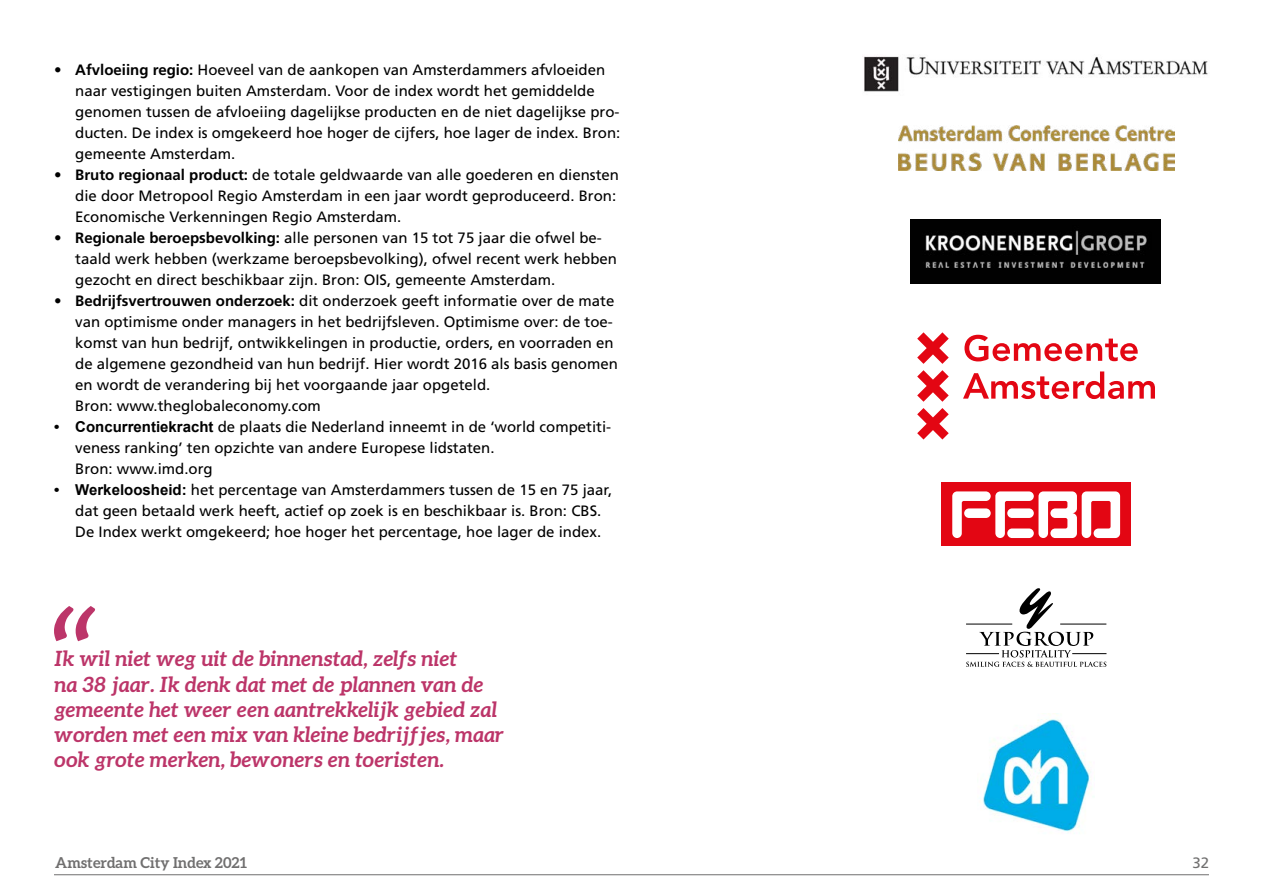
<style>
.page{position:relative;width:1263px;height:893px;background:#fff}
.page>*{position:absolute;margin:0;border:0;box-sizing:border-box;transform-origin:0 0}
.t1{font:italic 700 21px/25.2px "Aleo";color:#bc3569}
.t2{font:15px/21px "Frutiger LT Std";color:#000}
.t3{font:700 15px "Aleo";color:#706f6f}
.t4{font:15px "Frutiger LT Std";color:#706f6f}
.s1{font-weight:700}
.s2{font-family:"Arial";font-weight:700}
</style>
<div class="page">
<hr style="left:54px;top:874px;width:1155px;height:1px;background:#706f6f">
<svg style="left:54px;top:606px;width:41px;height:35px"></svg>
<img style="left:980px;top:719px;width:114px;height:113px">
<div style="left:941px;top:482px;width:190px;height:64px;background:#e30613"></div>
<svg style="left:952px;top:491px;width:168px;height:47px"></svg>
<img style="left:864px;top:56px;width:344px;height:36px">
<svg style="left:966px;top:588px;width:140px;height:79px"></svg>
<hr style="left:966px;top:653px;width:33px;height:1px;background:#000">
<hr style="left:1072px;top:653px;width:34px;height:1px;background:#000">
<img style="left:911px;top:220px;width:249px;height:63px">
<svg style="left:964px;top:335px;width:174px;height:26px"></svg>
<svg style="left:963px;top:371px;width:192px;height:28px"></svg>
<svg style="left:917px;top:408px;width:32px;height:31px"></svg>
<svg style="left:917px;top:332px;width:32px;height:32px"></svg>
<svg style="left:917px;top:370px;width:32px;height:32px"></svg>
<img style="left:898px;top:125px;width:276px;height:45px">
<p class="t2" style="left:75px;top:59px;width:547px;text-indent:-21px"><span class="s1">• Afvloeiing regio:</span> Hoeveel van de aankopen van Amsterdammers afvloeiden naar vestigingen buiten Amsterdam. Voor de index wordt het gemiddelde genomen tussen de afvloeiing dagelijkse producten en de niet dagelijkse pro&shy;ducten. De index is omgekeerd hoe hoger de cijfers, hoe lager de index. Bron: gemeente Amsterdam.</p>
<p class="t2" style="left:75px;top:164px;width:545px;text-indent:-21px"><span class="s1">• Bruto regionaal product:</span> de totale geldwaarde van alle goederen en diensten die door Metropool Regio Amsterdam in een jaar wordt geproduceerd. Bron:<br>Economische Verkenningen Regio Amsterdam.</p>
<p class="t2" style="left:75px;top:227px;width:543px;text-indent:-21px"><span class="s1">• Regionale beroepsbevolking:</span> alle personen van 15 tot 75 jaar die ofwel be&shy;taald werk hebben (werkzame beroepsbevolking), ofwel recent werk hebben gezocht en direct beschikbaar zijn. Bron: OIS, gemeente Amsterdam.</p>
<p class="t2" style="left:75px;top:290px;width:544px;text-indent:-21px"><span class="s1">• Bedrijfsvertrouwen onderzoek:</span> dit onderzoek geeft informatie over de mate van optimisme onder managers in het bedrijfsleven. Optimisme over: de toe&shy;komst van hun bedrijf, ontwikkelingen in productie, orders, en voorraden en de algemene gezondheid van hun bedrijf. Hier wordt 2016 als basis genomen en wordt de verandering bij het voorgaande jaar opgeteld.<br>Bron: www.theglobaleconomy.com</p>
<p class="t2" style="left:75px;top:416px;width:537px;text-indent:-21px"><span class="s2">• Concurrentiekracht</span> de plaats die Nederland inneemt in de ‘world competiti&shy;veness ranking’ ten opzichte van andere Europese lidstaten.<br>Bron: www.imd.org</p>
<p class="t2" style="left:75px;top:479px;width:538px;text-indent:-21px"><span class="s2">• Werkeloosheid:</span> het percentage van Amsterdammers tussen de 15 en 75 jaar, dat geen betaald werk heeft, actief op zoek is en beschikbaar is. Bron: CBS.<br>De Index werkt omgekeerd; hoe hoger het percentage, hoe lager de index.</p>
<h1 class="t1" style="left:54px;top:646px;width:452px">Ik wil niet weg uit de binnenstad, zelfs niet<br>na 38 jaar. Ik denk dat met de plannen van de gemeente het weer een aantrekkelijk gebied zal worden met een mix van kleine bedrijfjes, maar ook grote merken, bewoners en toeristen.</h1>
<p class="t3" style="left:55px;top:854px;width:193px">Amsterdam City Index 2021</p>
<p class="t4" style="left:1192px;top:854px;width:18px">32</p>
</div>
